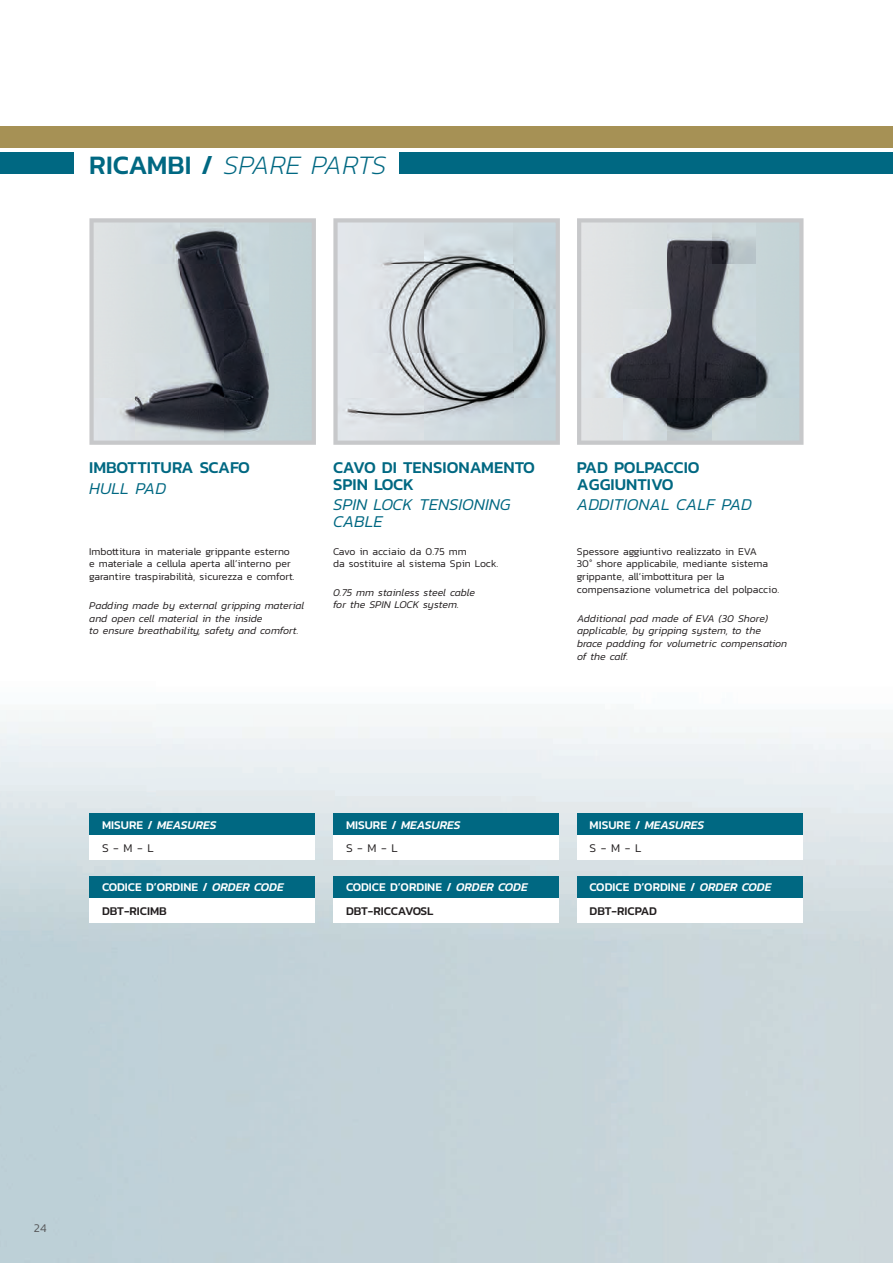
<style>
.page{position:relative;width:893px;height:1263px;background:#fff}
.page>*{position:absolute;margin:0;border:0;box-sizing:border-box;transform-origin:0 0}
.t1{font:italic 200 27px "Kanit";letter-spacing:-.02em;color:#006882}
.t2{font:500 16.8px/16.5px "Kanit";color:#006882}
.t3{font:italic 300 16.8px/16.5px "Kanit";color:#006882}
.t4{font:500 12px/23.4px "Kanit";color:#fff}
.t5{font:italic 500 12px/23.4px "Kanit";color:#fff}
.t6{font:300 12px "Kanit";color:#57585a}
.t7{font:300 10.5px/12.6px "Kanit";color:#231f20}
.t8{font:italic 300 10.5px/12.6px "Kanit";color:#231f20}
.s1{font-weight:500;font-style:normal}
.s2{font-style:normal}
.s3{font-weight:300;font-style:normal;color:#231f20}
.s4{font-style:italic}
.s5{color:#231f20}
</style>
<div class="page">
<img style="left:0;top:710px;width:893px;height:553px">
<div style="left:400px;top:153px;width:493px;height:21px;background:#006882"></div>
<div style="left:0;top:153px;width:74px;height:21px;background:#006882"></div>
<svg style="left:89px;top:218px;width:227px;height:227px;background:#a1a9ad"></svg>
<svg style="left:577px;top:218px;width:226px;height:227px;background:#a0a6aa"></svg>
<svg style="left:333px;top:218px;width:227px;height:227px;background:#c5ccd1"></svg>
<div style="left:0;top:127px;width:893px;height:21px;background:#a69155"></div>
<div style="left:333px;top:813px;width:226px;height:47px;background:#fff"></div>
<div style="left:333px;top:813px;width:226px;height:22px;background:#006882"></div>
<div style="left:577px;top:813px;width:225px;height:47px;background:#fff"></div>
<div style="left:577px;top:813px;width:225px;height:22px;background:#006882"></div>
<div style="left:333px;top:876px;width:226px;height:47px;background:#fff"></div>
<div style="left:333px;top:876px;width:226px;height:21px;background:#006882"></div>
<div style="left:577px;top:876px;width:225px;height:47px;background:#fff"></div>
<div style="left:577px;top:876px;width:225px;height:21px;background:#006882"></div>
<div style="left:89px;top:813px;width:226px;height:47px;background:#fff"></div>
<div style="left:89px;top:813px;width:226px;height:22px;background:#006882"></div>
<div style="left:89px;top:876px;width:226px;height:47px;background:#fff"></div>
<div style="left:89px;top:876px;width:226px;height:21px;background:#006882"></div>
<h1 class="t1" style="left:89px;top:147px;width:298px"><span class="s1">RICAMBI /</span> SPARE PARTS</h1>
<h2 class="t2" style="left:89px;top:459px;width:162px">IMBOTTITURA SCAFO</h2>
<h2 class="t3" style="left:89px;top:479px;width:78px">HULL PAD</h2>
<h2 class="t2" style="left:333px;top:459px;width:203px">CAVO DI TENSIONAMENTO<br>SPIN LOCK</h2>
<h2 class="t3" style="left:333px;top:496px;width:179px">SPIN LOCK TENSIONING<br>CABLE</h2>
<h2 class="t2" style="left:577px;top:459px;width:124px">PAD POLPACCIO<br>AGGIUNTIVO</h2>
<h2 class="t3" style="left:577px;top:496px;width:177px">ADDITIONAL CALF PAD</h2>
<p class="t7" style="left:89px;top:545px;width:207px">Imbottitura in materiale grippante esterno e materiale a cellula aperta all’interno per garantire traspirabilità, sicurezza e comfort.</p>
<p class="t7" style="left:577px;top:545px;width:204px">Spessore aggiuntivo realizzato in EVA<br>30° shore applicabile, mediante sistema grippante, all’imbottitura per la compensazione volumetrica del polpaccio.</p>
<p class="t8" style="left:577px;top:612px;width:212px">Additional pad made of EVA (30 Shore) applicable, by gripping system, to the brace padding for volumetric compensation of the calf.</p>
<p class="t7" style="left:333px;top:545px;width:167px">Cavo in acciaio da 0.75 mm<br>da sostituire al sistema Spin Lock.</p>
<p class="t8" style="left:333px;top:586px;width:144px">0.75 mm stainless steel cable for the SPIN LOCK system.</p>
<p class="t8" style="left:89px;top:599px;width:217px">Padding made by external gripping material and open cell material in the inside<br>to ensure breathability, safety and comfort.</p>
<p class="t5" style="left:102px;top:813px;width:116px"><span class="s2">MISURE /</span> MEASURES<br><span class="s3">S - M - L</span></p>
<p class="t4" style="left:102px;top:875px;width:183px">CODICE D’ORDINE / <span class="s4">ORDER CODE<br></span><span class="s5">DBT-RICIMB</span></p>
<p class="t5" style="left:346px;top:813px;width:116px"><span class="s2">MISURE /</span> MEASURES<br><span class="s3">S - M - L</span></p>
<p class="t5" style="left:590px;top:813px;width:116px"><span class="s2">MISURE /</span> MEASURES<br><span class="s3">S - M - L</span></p>
<p class="t4" style="left:346px;top:875px;width:183px">CODICE D’ORDINE / <span class="s4">ORDER CODE<br></span><span class="s5">DBT-RICCAVOSL</span></p>
<p class="t4" style="left:590px;top:875px;width:183px">CODICE D’ORDINE / <span class="s4">ORDER CODE<br></span><span class="s5">DBT-RICPAD</span></p>
<p class="t6" style="left:34px;top:1219px;width:14px">24</p>
</div>
